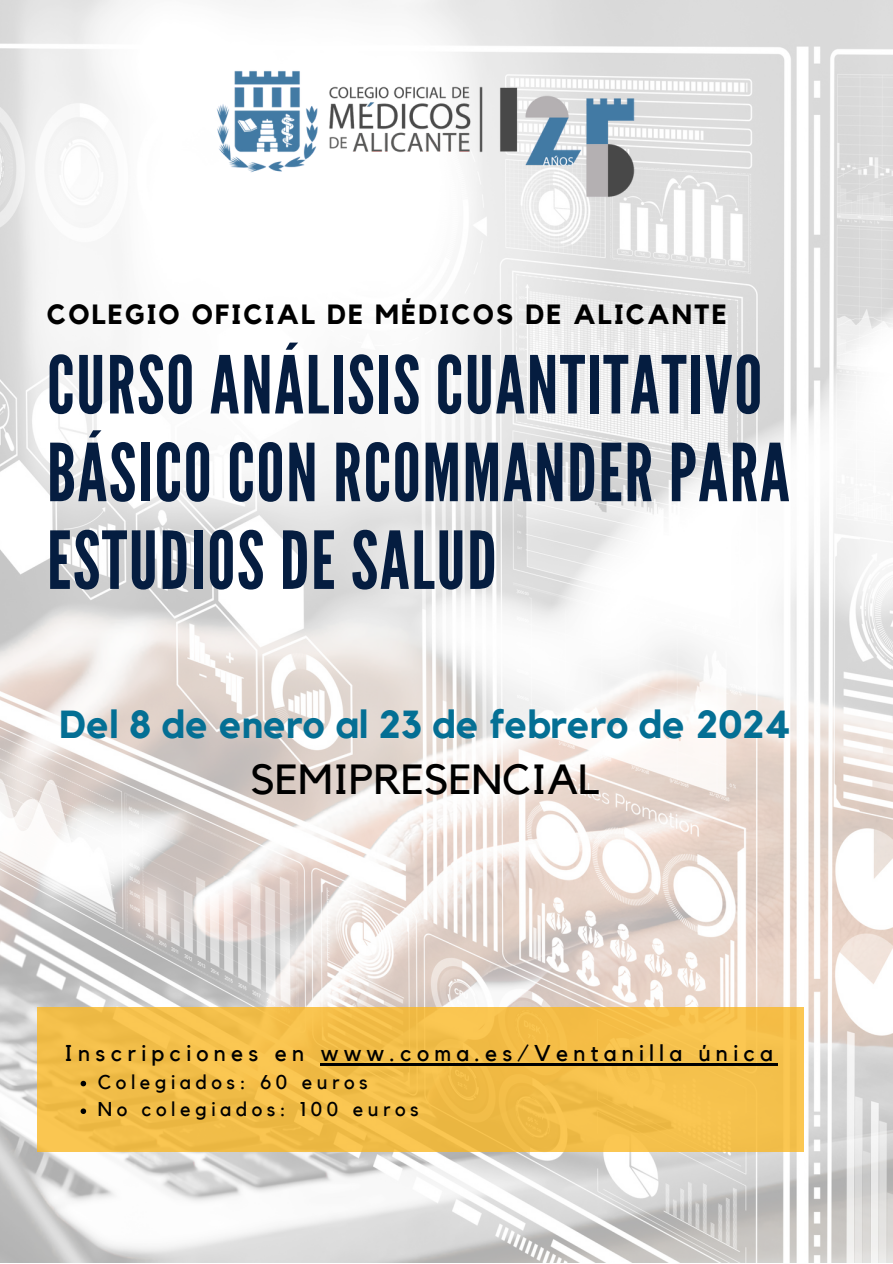
<style>
.page{position:relative;width:893px;height:1264px;background:#fff}
.page>*{position:absolute;margin:0;border:0;box-sizing:border-box;transform-origin:0 0}
.t1{font:79.65px/87.6px "League Gothic";letter-spacing:.02em;color:#051d40}
.t2{font:42px "Kollektif";color:#000}
.t3{font:700 39px "Kollektif";color:#046f94}
.t4{font:700 27.75px "Kollektif";letter-spacing:.08em;color:#000}
.t5{font:22.8px "Kollektif";letter-spacing:.23em;color:#000}
.t6{font:19.8px "Kollektif";letter-spacing:.23em;color:#000}
</style>
<div class="page">
<img style="left:0;top:0;width:892px;height:1262px">
<div style="left:37px;top:1007px;width:766px;height:144px;background:#f4bf4a"></div>
<img style="left:198px;top:45px;width:454px;height:164px">
<hr style="left:321px;top:1063px;width:457px;height:2px;background:#000">
<svg style="left:81px;top:1080px;width:5px;height:6px"></svg>
<svg style="left:81px;top:1108px;width:5px;height:5px"></svg>
<p class="t4" style="left:47px;top:301px;width:681px">COLEGIO OFICIAL DE MÉDICOS DE ALICANTE</p>
<p class="t1" style="left:47px;top:343px;width:744px">CURSO ANÁLISIS CUANTITATIVO<br>BÁSICO CON RCOMMANDER PARA<br>ESTUDIOS DE SALUD</p>
<p class="t3" style="left:60px;top:706px;width:732px">Del 8 de enero al 23 de febrero de 2024</p>
<p class="t2" style="left:251px;top:760px;width:350px">SEMIPRESENCIAL</p>
<p class="t5" style="left:64px;top:1042px;width:710px">Inscripciones en www.coma.es/Ventanilla única</p>
<p class="t6" style="left:98px;top:1072px;width:271px">Colegiados: 60 euros</p>
<p class="t6" style="left:98px;top:1100px;width:322px">No colegiados: 100 euros</p>
</div>
